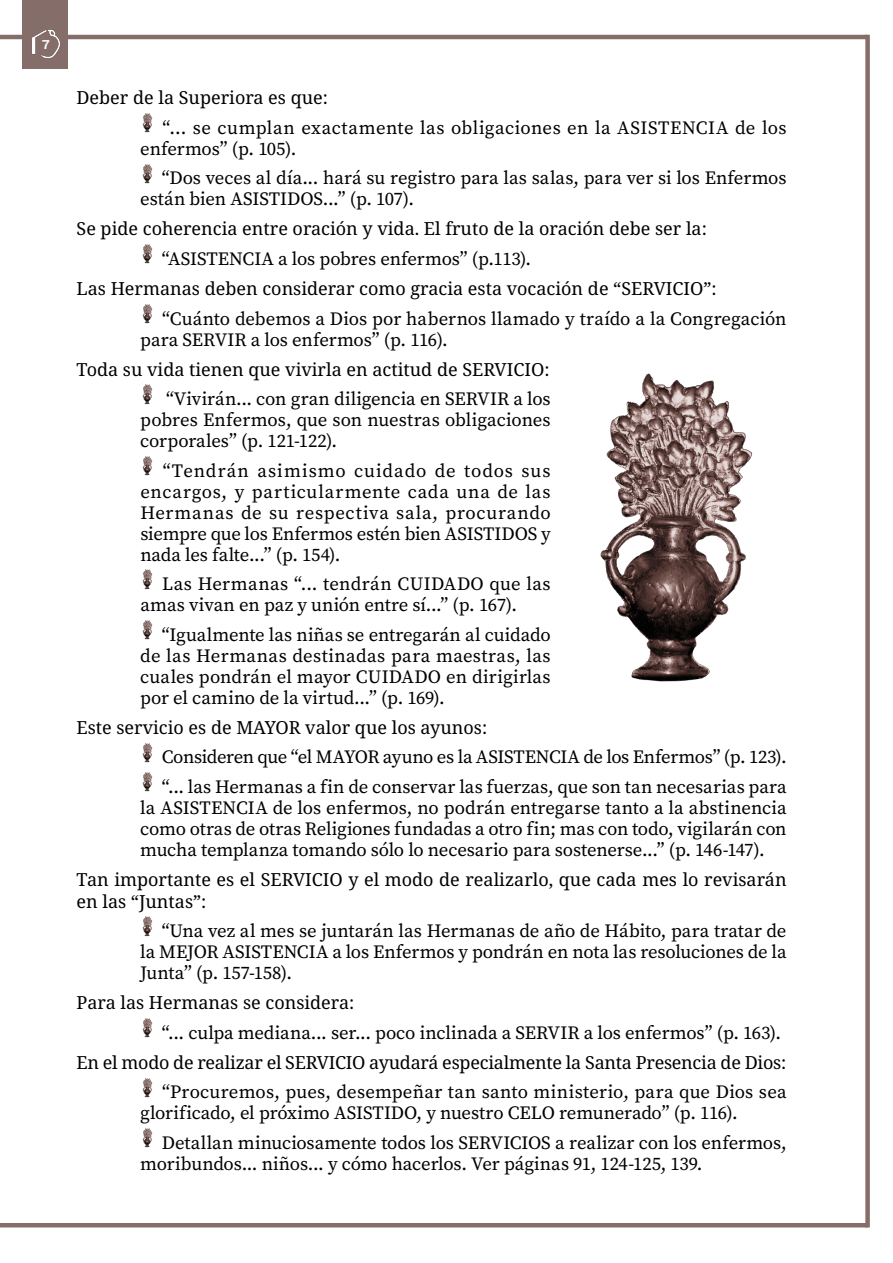
<style>
.page{position:relative;width:893px;height:1263px;background:#fff}
.page>*{position:absolute;margin:0;border:0;box-sizing:border-box;transform-origin:0 0}
.t1{font:18.75px/21px "Source Serif Pro";letter-spacing:-.005em;color:#000}
.t2{font:18.75px/21px "Source Serif Pro";letter-spacing:.02em;color:#000}
.t3{font:18px/21.6px "Noto Serif";color:#000}
.t4{font:600 13.5px "Work Sans";color:#fff}
</style>
<div class="page">
<hr style="left:0;top:35px;width:868px;height:4px;background:#856d6a">
<div style="left:23px;top:0;width:45px;height:69px;background:#856d6a"></div>
<img style="left:32px;top:30px;width:28px;height:28px">
<hr style="left:0;top:1223px;width:868px;height:4px;background:#856d6a">
<div style="left:865px;top:35px;width:5px;height:1192px;background:#856d6a"></div>
<img style="left:142px;top:113px;width:11px;height:20px">
<img style="left:142px;top:164px;width:11px;height:20px">
<img style="left:142px;top:244px;width:11px;height:20px">
<img style="left:142px;top:304px;width:11px;height:20px">
<img style="left:142px;top:384px;width:11px;height:21px">
<img style="left:142px;top:456px;width:11px;height:20px">
<img style="left:142px;top:569px;width:11px;height:21px">
<img style="left:142px;top:620px;width:11px;height:20px">
<img style="left:142px;top:743px;width:11px;height:20px">
<img style="left:142px;top:772px;width:11px;height:20px">
<img style="left:142px;top:916px;width:11px;height:21px">
<img style="left:142px;top:1018px;width:11px;height:20px">
<img style="left:142px;top:1078px;width:11px;height:20px">
<img style="left:142px;top:1128px;width:11px;height:20px">
<img style="left:600px;top:373px;width:153px;height:309px">
<p class="t4" style="left:42px;top:37px;width:10px">7</p>
<p class="t3" style="left:77px;top:88px;width:253px">Deber de la Superiora es que:</p>
<p class="t2" style="left:140px;top:117px;width:648px;text-indent:22px">“... se cumplan exactamente las obligaciones en la ASISTENCIA de los enfermos” (p. 105).</p>
<p class="t1" style="left:140px;top:168px;width:648px;text-indent:22px">“Dos veces al día... hará su registro para las salas, para ver si los Enfermos están bien ASISTIDOS...” (p. 107).</p>
<p class="t3" style="left:77px;top:219px;width:632px">Se pide coherencia entre oración y vida. El fruto de la oración debe ser la:</p>
<p class="t1" style="left:162px;top:248px;width:371px">“ASISTENCIA a los pobres enfermos” (p.113).</p>
<p class="t3" style="left:77px;top:278px;width:642px">Las Hermanas deben considerar como gracia esta vocación de “SERVICIO”:</p>
<p class="t1" style="left:140px;top:308px;width:648px;text-indent:22px">“Cuánto debemos a Dios por habernos llamado y traído a la Congregación para SERVIR a los enfermos” (p. 116).</p>
<p class="t3" style="left:77px;top:359px;width:474px">Toda su vida tienen que vivirla en actitud de SERVICIO:</p>
<p class="t1" style="left:140px;top:388px;width:412px;text-align:justify;text-indent:26px">“Vivirán... con gran diligencia en SERVIR a los pobres Enfermos, que son nuestras obligaciones corporales” (p. 121-122).</p>
<p class="t1" style="left:140px;top:460px;width:412px;text-align:justify;text-indent:23px">“Tendrán asimismo cuidado de todos sus encargos, y particularmente cada una de las Hermanas de su respectiva sala, procurando siempre que los Enfermos estén bien ASISTIDOS y nada les falte...” (p. 154).</p>
<p class="t1" style="left:140px;top:573px;width:412px;text-indent:22px">Las Hermanas “... tendrán CUIDADO que las amas vivan en paz y unión entre sí...” (p. 167).</p>
<p class="t1" style="left:140px;top:624px;width:412px;text-align:justify;text-indent:22px">“Igualmente las niñas se entregarán al cuidado de las Hermanas destinadas para maestras, las cuales pondrán el mayor CUIDADO en dirigirlas por el camino de la virtud...” (p. 169).</p>
<p class="t3" style="left:77px;top:717px;width:412px">Este servicio es de MAYOR valor que los ayunos:</p>
<p class="t1" style="left:162px;top:742px;width:626px;line-height:29.5px">Consideren que “el MAYOR ayuno es la ASISTENCIA de los Enfermos” (p. 123). “... las Hermanas a fin de conservar las fuerzas, que son tan necesarias para</p>
<p class="t1" style="left:140px;top:797px;width:648px;text-align:justify">la ASISTENCIA de los enfermos, no podrán entregarse tanto a la abstinencia como otras de otras Religiones fundadas a otro fin; mas con todo, vigilarán con mucha templanza tomando sólo lo necesario para sostenerse...” (p. 146-147).</p>
<p class="t3" style="left:77px;top:869px;width:712px">Tan importante es el SERVICIO y el modo de realizarlo, que cada mes lo revisarán en las “Juntas”:</p>
<p class="t1" style="left:140px;top:920px;width:648px;text-align:justify;text-indent:22px">“Una vez al mes se juntarán las Hermanas de año de Hábito, para tratar de la MEJOR ASISTENCIA a los Enfermos y pondrán en nota las resoluciones de la Junta” (p. 157-158).</p>
<p class="t3" style="left:77px;top:992px;width:279px">Para las Hermanas se considera:</p>
<p class="t1" style="left:162px;top:1022px;width:621px">“... culpa mediana... ser... poco inclinada a SERVIR a los enfermos” (p. 163).</p>
<p class="t3" style="left:77px;top:1052px;width:711px">En el modo de realizar el SERVICIO ayudará especialmente la Santa Presencia de Dios:</p>
<p class="t1" style="left:140px;top:1081px;width:648px;text-indent:22px">“Procuremos, pues, desempeñar tan santo ministerio, para que Dios sea glorificado, el próximo ASISTIDO, y nuestro CELO remunerado” (p. 116).</p>
<p class="t1" style="left:140px;top:1132px;width:648px;text-indent:22px">Detallan minuciosamente todos los SERVICIOS a realizar con los enfermos, moribundos... niños... y cómo hacerlos. Ver páginas 91, 124-125, 139.</p>
</div>
